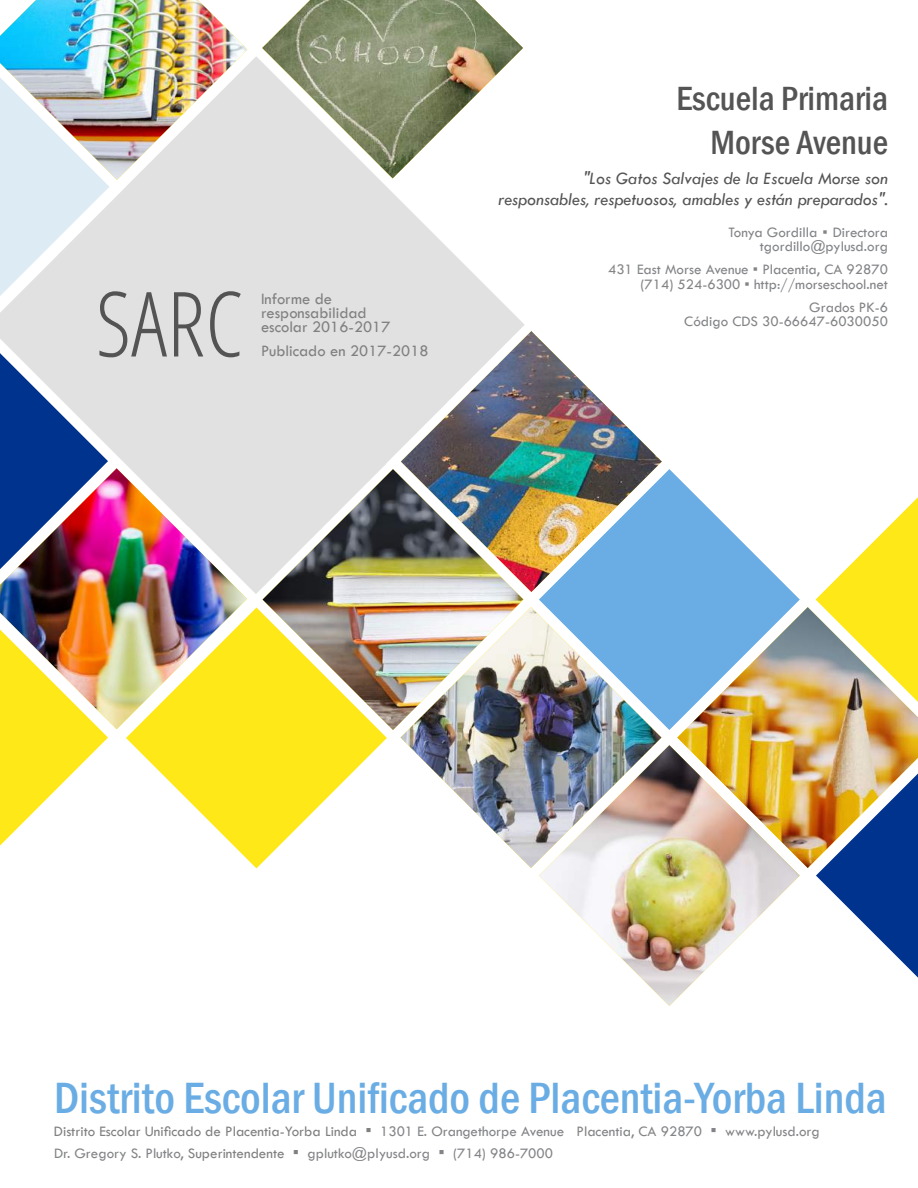
<style>
.page{position:relative;width:918px;height:1188px;background:#fff}
.page>*{position:absolute;margin:0;border:0;box-sizing:border-box;transform-origin:0 0}
.t1{font:300 condensed 90px "Open Sans";color:#545454}
.t2{font:500 condensed 45px "Franklin Gothic";color:#6aade4}
.t3{font:500 condensed 34.5px/45px "Franklin Gothic";color:#545454;text-align:right}
.t4{font:italic 18px/21px "Tw Cen";color:#545454;text-align:right}
.t5{font:16.5px/14.2px "Tw Cen";color:#808080}
.t6{font:15px/14.2px "Tw Cen";color:#828487;text-align:right}
.s1{font-family:"Arial"}
.s2{color:#808080}
.s3{font-family:"Arial";font-size:18px;color:#808080}
.s4{font-family:"Arial";font-size:18px}
</style>
<div class="page">
<svg style="left:126px;top:608px;width:261px;height:260px;fill:#ffe818"></svg>
<img style="left:263px;top:594px;width:260px;height:136px">
<img style="left:401px;top:607px;width:260px;height:261px">
<img style="left:525px;top:331px;width:137px;height:261px">
<img style="left:539px;top:469px;width:261px;height:261px">
<svg style="left:0;top:729px;width:108px;height:117px"></svg>
<img style="left:539px;top:745px;width:261px;height:261px">
<svg style="left:816px;top:497px;width:102px;height:110px"></svg>
<img style="left:262px;top:0;width:261px;height:56px">
<svg style="left:816px;top:868px;width:102px;height:110px"></svg>
<img style="left:0;top:0;width:247px;height:56px">
<img style="left:0;top:594px;width:247px;height:135px">
<img style="left:677px;top:607px;width:241px;height:261px">
<img style="left:0;top:56px;width:525px;height:538px">
<h3 class="t3" style="left:676px;top:75px;width:213px">Escuela Primaria<br>Morse Avenue</h3>
<h1 class="t1" style="left:96px;top:263px;width:149px">SARC</h1>
<p class="t5" style="left:261px;top:291px;width:131px">Informe de responsabilidad escolar 2016-2017</p>
<p class="t5" style="left:261px;top:343px;width:169px">Publicado en 2017-2018</p>
<p class="t4" style="left:498px;top:167px;width:391px">"Los Gatos Salvajes de la Escuela Morse son responsables, respetuosos, amables y están preparados".</p>
<p class="t6" style="left:729px;top:225px;width:161px">Tonya Gordilla <span class="s1">▪</span> Directora tgordillo@pylusd.org</p>
<p class="t6" style="left:608px;top:262px;width:281px">431 East Morse Avenue <span class="s1">▪</span> Placentia, CA 92870 (714) 524-6300 <span class="s1">▪</span> http://morseschool.net</p>
<p class="t6" style="left:684px;top:300px;width:205px">Grados PK-6<br>Código CDS 30-66647-6030050</p>
<h2 class="t2" style="left:54px;top:1069px;width:834px">Distrito Escolar Unificado de Placentia-Yorba Linda</h2>
<p class="t6" style="left:54px;top:1146px;width:501px">Dr. Gregory S. Plutko<span class="s2">, Superintendente</span> <span class="s3">▪</span> gplutko@plyusd.org <span class="s4">▪</span> (714) 986-7000</p>
<p class="t6" style="left:54px;top:1124px;width:767px"><span class="s2">Distrito Escolar Unificado de Placentia-Yorba Linda</span> <span class="s3">▪</span> 1301 E. Orangethorpe Avenue Placentia, CA 92870 <span class="s4">▪</span> www.pylusd.org</p>
</div>
